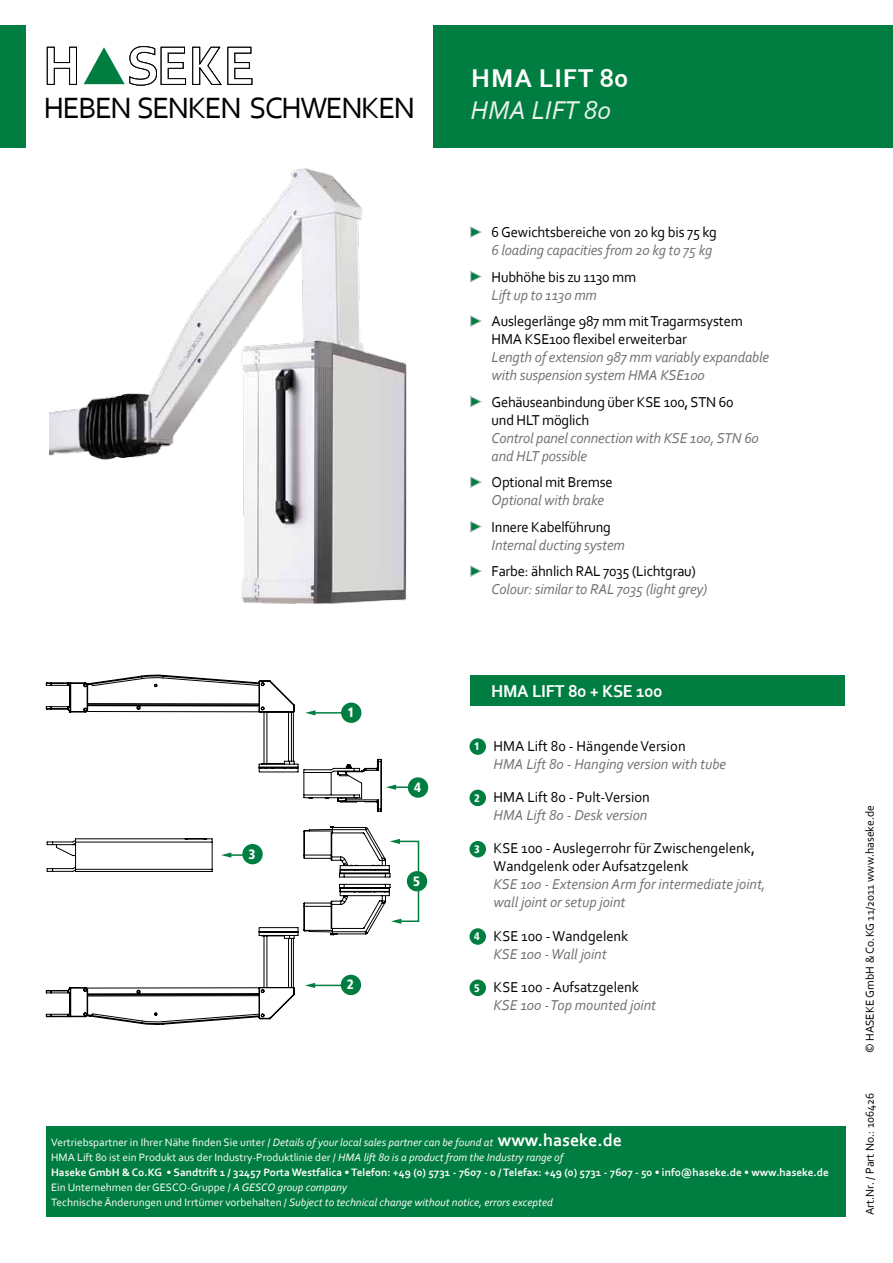
<style>
.page{position:relative;width:893px;height:1263px;background:#fff}
.page>*{position:absolute;margin:0;border:0;box-sizing:border-box;transform-origin:0 0}
.t1{font:30.75px "Corbel";letter-spacing:-.05em;color:#000}
.t2{font:700 27px "Corbel";letter-spacing:.04em;color:#fff}
.t3{font:italic 27px "Corbel";color:#e8f1ea}
.t4{font:700 18px "Corbel";letter-spacing:-.01em;color:#fff}
.t5{font:italic 15px/18px "Corbel";letter-spacing:-.01em;color:#707172}
.t6{font:15px/18px "Corbel";letter-spacing:-.01em;color:#000}
.t7{font:900 condensed 13.5px "Frutiger";color:#fff}
.t8{font:12px "Corbel";letter-spacing:.005em;color:#000}
.t9{font:11.25px/15px "Corbel";color:#fff}
.s1{font-family:"Frutiger";font-weight:900;font-style:normal;font-stretch:condensed;font-size:10.95px;color:#fff}
.s2{font-style:normal;color:#000}
.s3{font-family:"Frutiger";font-weight:900;font-stretch:condensed;font-size:10.95px;color:#fff}
.s4{font-style:italic;color:#707172}
.s5{font-style:italic}
.s6{font-weight:700;font-size:18px}
.s7{font-weight:700}
</style>
<div class="page">
<img style="left:49px;top:168px;width:358px;height:436px">
<svg style="left:470px;top:227px;width:11px;height:11px"></svg>
<svg style="left:470px;top:271px;width:11px;height:11px"></svg>
<svg style="left:470px;top:316px;width:11px;height:11px"></svg>
<svg style="left:470px;top:396px;width:11px;height:11px"></svg>
<svg style="left:470px;top:477px;width:11px;height:11px"></svg>
<svg style="left:470px;top:521px;width:11px;height:11px"></svg>
<svg style="left:470px;top:566px;width:11px;height:11px"></svg>
<svg style="left:47px;top:46px;width:206px;height:40px"></svg>
<div style="left:433px;top:25px;width:460px;height:122px;background:#007d40"></div>
<div style="left:0;top:25px;width:26px;height:122px;background:#007d40"></div>
<div style="left:47px;top:1126px;width:799px;height:90px;background:#007d40"></div>
<div style="left:470px;top:675px;width:375px;height:31px;background:#007d40"></div>
<div style="left:469px;top:738px;width:17px;height:17px;background:#007d40;border-radius:50%"></div>
<div style="left:469px;top:790px;width:17px;height:16px;background:#007d40;border-radius:50%"></div>
<div style="left:469px;top:841px;width:17px;height:16px;background:#007d40;border-radius:50%"></div>
<div style="left:469px;top:928px;width:17px;height:17px;background:#007d40;border-radius:50%"></div>
<div style="left:469px;top:979px;width:17px;height:17px;background:#007d40;border-radius:50%"></div>
<div style="left:408px;top:777px;width:20px;height:21px;background:#007d40;border-radius:50%"></div>
<svg style="left:46px;top:675px;width:366px;height:137px"></svg>
<svg style="left:46px;top:826px;width:374px;height:199px"></svg>
<div style="left:407px;top:871px;width:20px;height:20px;background:#007d40;border-radius:50%"></div>
<h1 class="t1" style="left:44px;top:89px;width:373px">HEBEN SENKEN SCHWENKEN</h1>
<h2 class="t2" style="left:471px;top:61px;width:159px">HMA LIFT 80</h2>
<h2 class="t3" style="left:471px;top:93px;width:142px">HMA LIFT 80</h2>
<h3 class="t6" style="left:492px;top:223px;width:227px">6 Gewichtsbereiche von 20 kg bis 75 kg</h3>
<h3 class="t5" style="left:492px;top:241px;width:222px">6 loading capacities from 20 kg to 75 kg</h3>
<h3 class="t6" style="left:492px;top:268px;width:146px">Hubhöhe bis zu 1130 mm</h3>
<h3 class="t5" style="left:492px;top:286px;width:107px">Lift up to 1130 mm</h3>
<h3 class="t6" style="left:492px;top:312px;width:253px">Auslegerlänge 987 mm mit Tragarmsystem<br>HMA KSE100 flexibel erweiterbar</h3>
<h3 class="t5" style="left:492px;top:348px;width:279px">Length of extension 987 mm variably expandable with suspension system HMA KSE100</h3>
<h3 class="t6" style="left:492px;top:393px;width:244px">Gehäuseanbindung über KSE 100, STN 60 und HLT möglich</h3>
<h3 class="t5" style="left:492px;top:429px;width:269px">Control panel connection with KSE 100, STN 60 and HLT possible</h3>
<h3 class="t6" style="left:492px;top:473px;width:122px">Optional mit Bremse</h3>
<h3 class="t5" style="left:492px;top:491px;width:114px">Optional with brake</h3>
<h3 class="t6" style="left:492px;top:518px;width:121px">Innere Kabelführung</h3>
<h3 class="t5" style="left:492px;top:536px;width:135px">Internal ducting system</h3>
<h3 class="t6" style="left:492px;top:562px;width:206px">Farbe: ähnlich RAL 7035 (Lichtgrau)</h3>
<h3 class="t5" style="left:492px;top:580px;width:217px">Colour: similar to RAL 7035 (light grey)</h3>
<p class="t7" style="left:249px;top:846px;width:9px">3</p>
<p class="t7" style="left:347px;top:704px;width:9px">1</p>
<p class="t7" style="left:347px;top:976px;width:9px">2</p>
<p class="t7" style="left:414px;top:779px;width:9px">4</p>
<p class="t7" style="left:413px;top:873px;width:9px">5</p>
<h3 class="t4" style="left:491px;top:680px;width:173px">HMA LIFT 80 + KSE 100</h3>
<h3 class="t5" style="left:493px;top:736px;width:234px;text-indent:-19px"><span class="s1">1</span> <span class="s2">HMA Lift 80 - Hängende Version<br></span>HMA Lift 80 - Hanging version with tube</h3>
<h3 class="t6" style="left:474px;top:787px;width:177px;text-align:right"><span class="s3">2</span> HMA Lift 80 - Pult-Version<br><span class="s4">HMA Lift 80 - Desk version</span></h3>
<h3 class="t6" style="left:493px;top:839px;width:263px;text-indent:-19px"><span class="s3">3</span> KSE 100 - Auslegerrohr für Zwischengelenk,<br>Wandgelenk oder Aufsatzgelenk</h3>
<h3 class="t5" style="left:493px;top:875px;width:274px">KSE 100 - Extension Arm for intermediate joint, wall joint or setup joint</h3>
<h3 class="t6" style="left:474px;top:926px;width:156px;text-align:center"><span class="s3">4</span> KSE 100 - Wandgelenk<br><span class="s4">KSE 100 - Wall joint</span></h3>
<h3 class="t5" style="left:493px;top:977px;width:164px;text-indent:-19px"><span class="s1">5</span> <span class="s2">KSE 100 - Aufsatzgelenk<br></span>KSE 100 - Top mounted joint</h3>
<p class="t9" style="left:51px;top:1135px;width:779px">Vertriebspartner in Ihrer Nähe finden Sie unter / <span class="s5">Details of your local sales partner can be found at</span> <span class="s6">www.haseke.de<br></span>HMA Lift 80 ist ein Produkt aus der Industry-Produktlinie der / <span class="s5">HMA lift 80 is a product from the Industry range of<br></span><span class="s7">Haseke GmbH &amp; Co.KG • Sandtrift 1 / 32457 Porta Westfalica • Telefon: +49 (0) 5731 - 7607 - 0 / Telefax: +49 (0) 5731 - 7607 - 50 • info@haseke.de • www.haseke.de </span>Ein Unternehmen der GESCO-Gruppe / <span class="s5">A GESCO group company<br></span>Technische Änderungen und Irrtümer vorbehalten / <span class="s5">Subject to technical change without notice, errors excepted</span></p>
<p class="t8" style="left:862px;top:1053px;width:250px;rotate:-90deg">© HASEKE GmbH &amp; Co.KG 11/2011 www.haseke.de</p>
<p class="t8" style="left:862px;top:1215px;width:124px;rotate:-90deg">Art.Nr. / Part No.: 106426</p>
</div>
